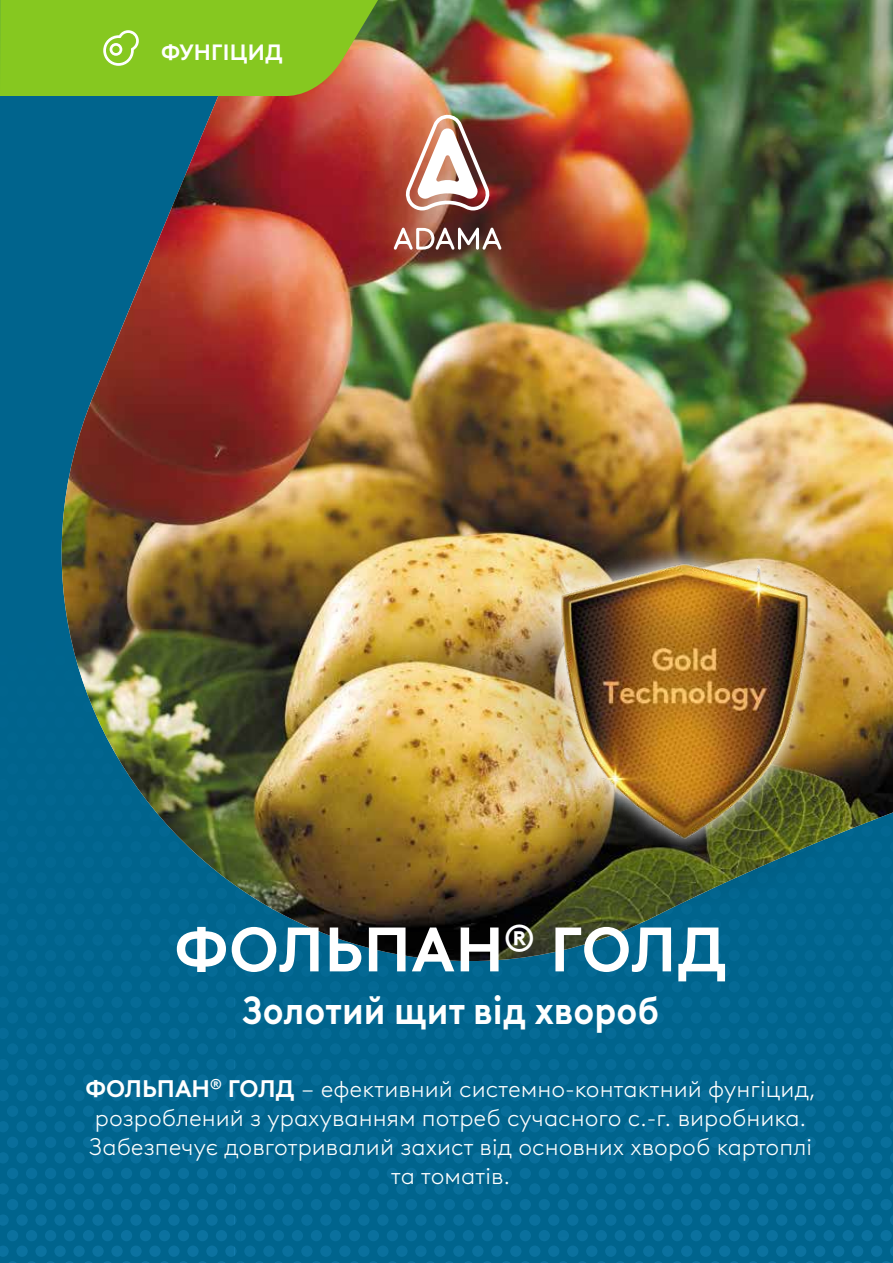
<style>
.page{position:relative;width:893px;height:1263px;background:#fff}
.page>*{position:absolute;margin:0;border:0;box-sizing:border-box;transform-origin:0 0}
.t1{font:700 62.7px "Brown LL Pan";letter-spacing:.01em;color:#fff}
.t2{font:700 39.15px "Brown LL Pan";color:#fff;scale:.9 1}
.t3{font:300 24px/28.8px "Brown LL Pan";color:#fff;text-align:center}
.t4{font:700 22.2px "Brown LL Pan";letter-spacing:.01em;color:#fff}
.s1{font-weight:700}
</style>
<div class="page">
<div style="left:235px;top:581px;width:658px;height:682px;background:linear-gradient(to right,#026791,#036792)"></div>
<div style="left:0;top:581px;width:235px;height:682px;background:linear-gradient(to right,#026791,#036892)"></div>
<div style="left:24px;top:99px;width:869px;height:899px;background:#00648d"></div>
<img style="left:60px;top:0;width:833px;height:962px">
<img style="left:478px;top:505px;width:415px;height:401px">
<img style="left:519px;top:505px;width:331px;height:390px">
<img style="left:352px;top:97px;width:185px;height:185px;border-radius:50%">
<svg style="left:0;top:0;width:393px;height:99px;background:#8bbc2b"></svg>
<img style="left:404px;top:115px;width:87px;height:95px">
<svg style="left:394px;top:228px;width:107px;height:22px"></svg>
<p class="t4" style="left:161px;top:35px;width:123px">ФУНГІЦИД</p>
<h1 class="t1" style="left:174px;top:901px;width:554px">ФОЛЬПАН<sup>®</sup> ГОЛД</h1>
<h2 class="t2" style="left:242px;top:981px;width:464px">Золотий щит від хвороб</h2>
<p class="t3" style="left:85px;top:1073px;width:732px"><span class="s1">ФОЛЬПАН</span><sup>®</sup> <span class="s1">ГОЛД</span> – ефективний системно-контактний фунгіцид, розроблений з урахуванням потреб сучасного с.-г. виробника.<br>Забезпечує довготривалий захист від основних хвороб картоплі та томатів.</p>
</div>
